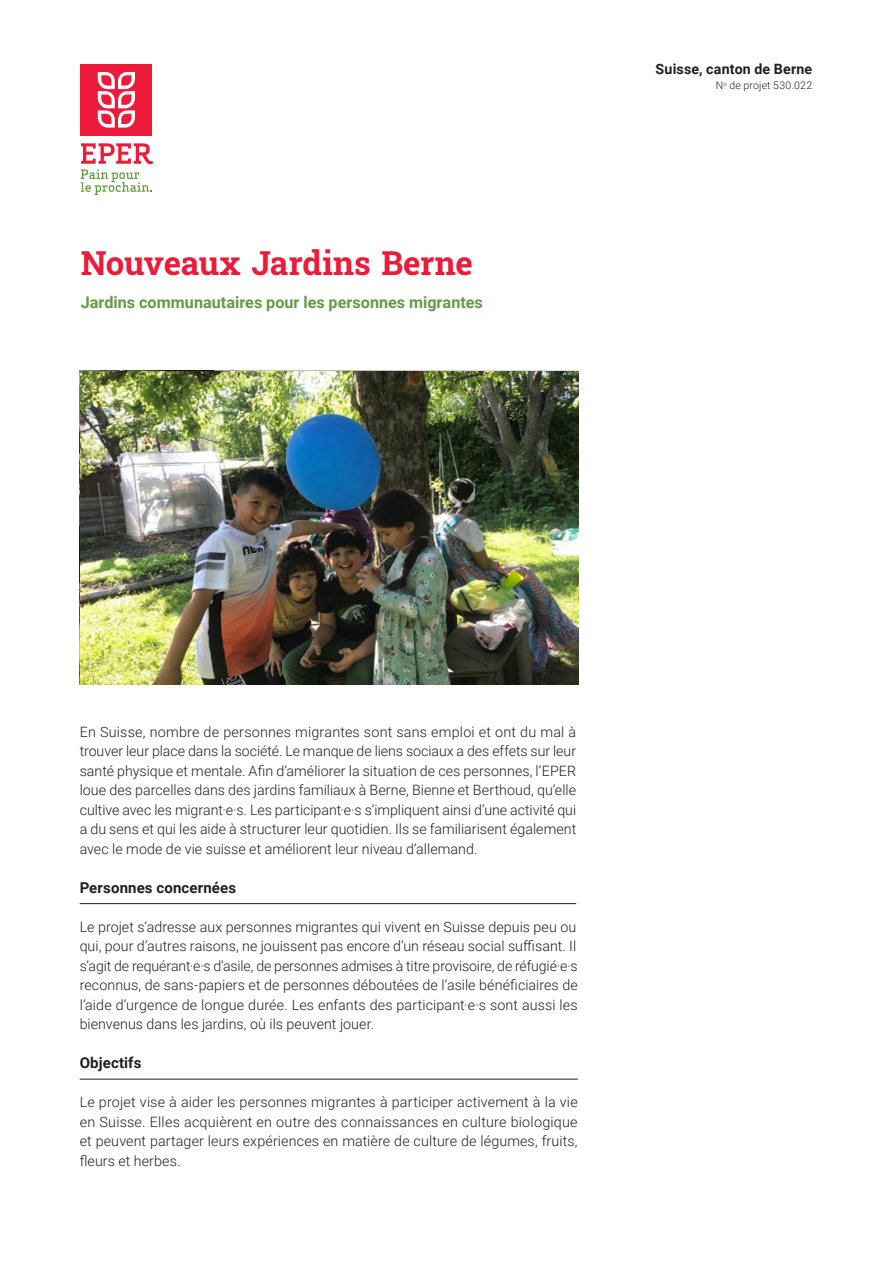
<style>
.page{position:relative;width:893px;height:1263px;background:#fff}
.page>*{position:absolute;margin:0;border:0;box-sizing:border-box;transform-origin:0 0}
.Titre_principal{font:700 33px "Roboto Slab";letter-spacing:-.01em;color:#ed1a3a}
.lead{font:700 16.2px "Roboto";color:#629c44}
.Sous-titre{font:700 15px "Roboto";letter-spacing:.01em;color:#231f20}
.Écriture_de_base{font:300 14.25px/19.5px "Roboto";letter-spacing:.005em;color:#231f20;text-align:justify}
.Ligne_de_tête{font:700 14.25px "Roboto";letter-spacing:.01em;color:#231f20}
.Ligne_de_tête-2{font:300 10.5px "Roboto";letter-spacing:.015em;color:#231f20}
</style>
<div class="page">
<hr style="left:80px;top:903px;width:496px;height:1px;background:#231f20">
<hr style="left:80px;top:1079px;width:498px;height:1px;background:#231f20">
<div style="left:81px;top:64px;width:71px;height:71px;background:#ed1a3a"></div>
<svg style="left:98px;top:72px;width:37px;height:56px"></svg>
<svg style="left:81px;top:143px;width:72px;height:52px"></svg>
<img style="left:81px;top:372px;width:497px;height:312px">
<p class="Titre_principal" style="left:81px;top:241px;width:393px">Nouveaux Jardins Berne</p>
<p class="lead" style="left:81px;top:290px;width:403px">Jardins communautaires pour les personnes migrantes</p>
<p class="Ligne_de_tête" style="left:656px;top:59px;width:158px">Suisse, canton de Berne</p>
<p class="Ligne_de_tête-2" style="left:716px;top:78px;width:98px">N<sup>o</sup> de projet 530.022</p>
<p class="Écriture_de_base" style="left:80px;top:721px;width:498px">En Suisse, nombre de personnes migrantes sont sans emploi et ont du mal à trouver leur place dans la société. Le manque de liens sociaux a des effets sur leur santé physique et mentale. Afin d’améliorer la situation de ces personnes, l’EPER loue des parcelles dans des jardins familiaux à Berne, Bienne et Berthoud, qu’elle cultive avec les migrant·e·s. Les participant·e·s s’impliquent ainsi d’une activité qui a du sens et qui les aide à structurer leur quotidien. Ils se familiarisent également avec le mode de vie suisse et améliorent leur niveau d’allemand.</p>
<p class="Sous-titre" style="left:80px;top:877px;width:158px">Personnes concernées</p>
<p class="Écriture_de_base" style="left:80px;top:916px;width:500px">Le projet s’adresse aux personnes migrantes qui vivent en Suisse depuis peu ou qui, pour d’autres raisons, ne jouissent pas encore d’un réseau social suffisant. Il s’agit de requérant·e·s d’asile, de personnes admises à titre provisoire, de réfugié·e·s reconnus, de sans-papiers et de personnes déboutées de l’asile bénéficiaires de l’aide d’urgence de longue durée. Les enfants des participant·e·s sont aussi les bienvenus dans les jardins, où ils peuvent jouer.</p>
<p class="Sous-titre" style="left:80px;top:1052px;width:63px">Objectifs</p>
<p class="Écriture_de_base" style="left:80px;top:1092px;width:500px">Le projet vise à aider les personnes migrantes à participer activement à la vie en Suisse. Elles acquièrent en outre des connaissances en culture biologique et peuvent partager leurs expériences en matière de culture de légumes, fruits, fleurs et herbes.</p>
</div>
